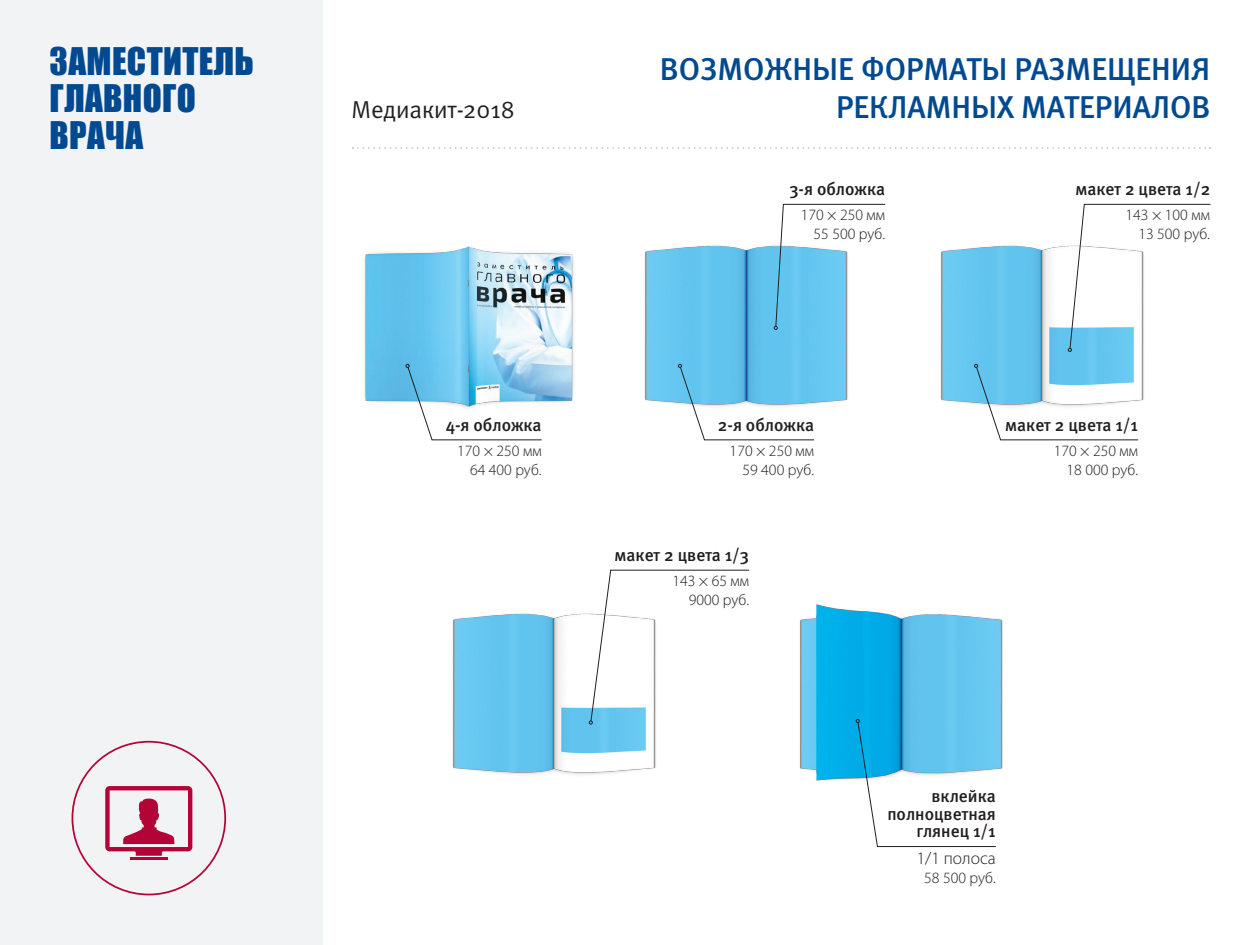
<style>
.page{position:relative;width:1260px;height:945px;background:#fff}
.page>*{position:absolute;margin:0;border:0;box-sizing:border-box;transform-origin:0 0}
.t1{font:35px/36.8px "Impact";letter-spacing:.01em;color:#014990}
.t2{font:31.5px/37.8px "Meta Medium C";color:#014990;text-align:right}
.t3{font:24.5px "Meta Normal C";color:#231f20}
.t4{font:17.5px/17.5px "Meta Medium C";color:#231f20;text-align:right}
.t5{font:300 17.5px "Myriad Pro";color:#231f20}
.t6{font:300 15.75px/18.9px "Myriad Pro";color:#231f20;text-align:right}
</style>
<div class="page">
<div style="left:0;top:0;width:322px;height:945px;background:#f2f3f4"></div>
<svg style="left:353px;top:147px;width:858px;height:2px"></svg>
<hr style="left:130px;top:857px;width:38px;height:3px;background:#b30437">
<svg style="left:105px;top:786px;width:87px;height:70px"></svg>
<img style="left:799px;top:604px;width:204px;height:177px">
<svg style="left:856px;top:719px;width:141px;height:128px"></svg>
<img style="left:452px;top:613px;width:204px;height:162px">
<svg style="left:589px;top:569px;width:161px;height:156px"></svg>
<img style="left:940px;top:245px;width:204px;height:159px">
<svg style="left:1068px;top:204px;width:143px;height:148px"></svg>
<svg style="left:974px;top:364px;width:165px;height:77px"></svg>
<img style="left:364px;top:246px;width:210px;height:156px">
<img style="left:644px;top:245px;width:204px;height:159px">
<svg style="left:774px;top:204px;width:112px;height:126px"></svg>
<svg style="left:406px;top:364px;width:136px;height:77px"></svg>
<svg style="left:678px;top:364px;width:137px;height:77px"></svg>
<h1 class="t1" style="left:50px;top:42px;width:206px">ЗАМЕСТИТЕЛЬ<br>ГЛАВНОГО<br>ВРАЧА</h1>
<p class="t2" style="left:660px;top:50px;width:552px">ВОЗМОЖНЫЕ ФОРМАТЫ РАЗМЕЩЕНИЯ<br>РЕКЛАМНЫХ МАТЕРИАЛОВ</p>
<h3 class="t3" style="left:352px;top:95px;width:165px">Медиакит-2018</h3>
<p class="t4" style="left:789px;top:180px;width:97px">3-я обложка</p>
<p class="t4" style="left:1075px;top:180px;width:137px">макет 2 цвета 1/2</p>
<p class="t6" style="left:801px;top:205px;width:86px">170 × 250 мм<br>55 500 руб.</p>
<p class="t6" style="left:1126px;top:205px;width:86px">143 × 100 мм<br>13 500 руб.</p>
<p class="t4" style="left:446px;top:416px;width:97px">4-я обложка</p>
<p class="t4" style="left:718px;top:416px;width:98px">2-я обложка</p>
<p class="t4" style="left:1005px;top:416px;width:134px">макет 2 цвета 1/1</p>
<p class="t6" style="left:457px;top:441px;width:86px">170 × 250 мм<br>64 400 руб.</p>
<p class="t6" style="left:730px;top:441px;width:86px">170 × 250 мм<br>59 400 руб.</p>
<p class="t6" style="left:1054px;top:441px;width:86px">170 × 250 мм<br>18 000 руб.</p>
<p class="t4" style="left:615px;top:546px;width:136px">макет 2 цвета 1/3</p>
<p class="t6" style="left:672px;top:571px;width:78px">143 × 65 мм<br>9000 руб.</p>
<p class="t4" style="left:887px;top:787px;width:110px">вклейка полноцветная глянец 1/1</p>
<p class="t5" style="left:917px;top:847px;width:81px">1/1 полоса</p>
<p class="t6" style="left:924px;top:868px;width:73px">58 500 руб.</p>
</div>
